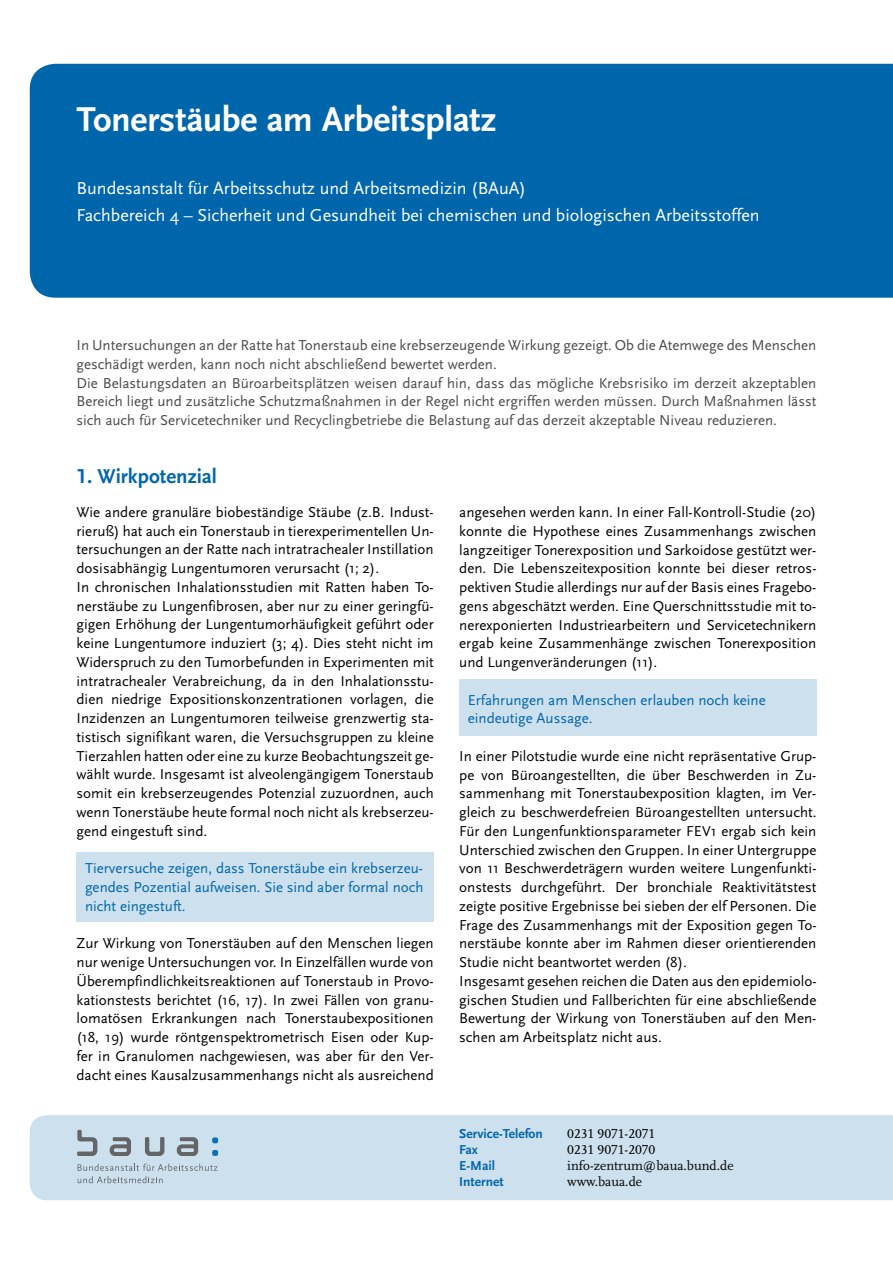
<style>
.page{position:relative;width:893px;height:1263px;background:#fff}
.page>*{position:absolute;margin:0;border:0;box-sizing:border-box;transform-origin:0 0}
.t1{font:700 36px "Scala Sans Pro";letter-spacing:-.01em;color:#fff}
.t2{font:700 21px "Scala Sans Pro";color:#0066ac}
.t3{font:18px/27px "Scala Sans Pro";color:#fff}
.t4{font:15px/18.8px "Scala Sans Pro";color:#000}
.t5{font:15px/18.8px "Scala Sans Pro";color:#4b4b4b}
.t6{font:15px "Scala Sans Pro";color:#0066ac}
.t7{font:13.5px "Scala Pro";color:#000}
.t8{font:700 13.5px "Scala Sans Pro";color:#0066ac}
</style>
<div class="page">
<div style="left:459px;top:679px;width:357px;height:57px;background:#cce0ee"></div>
<div style="left:77px;top:852px;width:357px;height:69px;background:#cce0ee"></div>
<div style="left:30px;top:64px;width:863px;height:234px;background:#0066ac"></div>
<div style="left:30px;top:1115px;width:863px;height:85px;background:#cce0ee"></div>
<svg style="left:212px;top:1150px;width:7px;height:6px"></svg>
<svg style="left:212px;top:1137px;width:7px;height:6px"></svg>
<svg style="left:78px;top:1163px;width:139px;height:20px;background:#bed0dc"></svg>
<svg style="left:77px;top:1129px;width:20px;height:27px"></svg>
<svg style="left:145px;top:1136px;width:19px;height:20px"></svg>
<svg style="left:110px;top:1137px;width:21px;height:19px"></svg>
<svg style="left:177px;top:1137px;width:21px;height:19px"></svg>
<p class="t1" style="left:77px;top:98px;width:421px">Tonerstäube am Arbeitsplatz</p>
<p class="t3" style="left:77px;top:174px;width:685px">Bundesanstalt für Arbeitsschutz und Arbeitsmedizin (BAuA)<br>Fachbereich 4 – Sicherheit und Gesundheit bei chemischen und biologischen Arbeitsstoffen</p>
<p class="t5" style="left:77px;top:336px;width:741px">In Untersuchungen an der Ratte hat Tonerstaub eine krebserzeugende Wirkung gezeigt. Ob die Atemwege des Menschen geschädigt werden, kann noch nicht abschließend bewertet werden.<br>Die Belastungsdaten an Büroarbeitsplätzen weisen darauf hin, dass das mögliche Krebsrisiko im derzeit akzeptablen Bereich liegt und zusätzliche Schutzmaßnahmen in der Regel nicht ergriffen werden müssen. Durch Maßnahmen lässt sich auch für Servicetechniker und Recyclingbetriebe die Belastung auf das derzeit akzeptable Niveau reduzieren.</p>
<h3 class="t2" style="left:77px;top:464px;width:142px">1. Wirkpotenzial</h3>
<p class="t4" style="left:77px;top:503px;width:359px">Wie andere granuläre biobeständige Stäube (z.B. Indust&shy;rieruß) hat auch ein Tonerstaub in tierexperimentellen Un&shy;tersuchungen an der Ratte nach intratrachealer Instillation dosisabhängig Lungentumoren verursacht (1; 2).<br>In chronischen Inhalationsstudien mit Ratten haben To&shy;nerstäube zu Lungenfibrosen, aber nur zu einer geringfü&shy;gigen Erhöhung der Lungentumorhäufigkeit geführt oder keine Lungentumore induziert (3; 4). Dies steht nicht im Widerspruch zu den Tumorbefunden in Experimenten mit intratrachealer Verabreichung, da in den Inhalationsstu&shy;dien niedrige Expositionskonzentrationen vorlagen, die Inzidenzen an Lungentumoren teilweise grenzwertig sta&shy;tistisch signifikant waren, die Versuchsgruppen zu kleine Tierzahlen hatten oder eine zu kurze Beobachtungszeit ge&shy;wählt wurde. Insgesamt ist alveolengängigem Tonerstaub somit ein krebserzeugendes Potenzial zuzuordnen, auch wenn Tonerstäube heute formal noch nicht als krebserzeu&shy;gend eingestuft sind.</p>
<p class="t6" style="left:85px;top:859px;width:339px">Tierversuche zeigen, dass Tonerstäube ein krebserzeu-</p>
<p class="t6" style="left:85px;top:878px;width:340px">gendes Pozential aufweisen. Sie sind aber formal noch</p>
<p class="t6" style="left:85px;top:897px;width:102px">nicht eingestuft.</p>
<p class="t4" style="left:77px;top:934px;width:359px;text-align:justify">Zur Wirkung von Tonerstäuben auf den Menschen liegen nur wenige Untersuchungen vor. In Einzelfällen wurde von Überempfindlichkeitsreaktionen auf Tonerstaub in Provo&shy;kationstests berichtet (16, 17). In zwei Fällen von granu&shy;lomatösen Erkrankungen nach Tonerstaubexpositionen (18, 19) wurde röntgenspektrometrisch Eisen oder Kup&shy;fer in Granulomen nachgewiesen, was aber für den Ver&shy;dacht eines Kausalzusammenhangs nicht als ausreichend</p>
<p class="t4" style="left:459px;top:503px;width:359px;text-align:justify">angesehen werden kann. In einer Fall-Kontroll-Studie (20) konnte die Hypothese eines Zusammenhangs zwischen langzeitiger Tonerexposition und Sarkoidose gestützt wer&shy;den. Die Lebenszeitexposition konnte bei dieser retros&shy;pektiven Studie allerdings nur auf der Basis eines Fragebo&shy;gens abgeschätzt werden. Eine Querschnittsstudie mit to&shy;nerexponierten Industriearbeitern und Servicetechnikern ergab keine Zusammenhänge zwischen Tonerexposition und Lungenveränderungen (11).</p>
<p class="t6" style="left:468px;top:691px;width:299px">Erfahrungen am Menschen erlauben noch keine</p>
<p class="t6" style="left:468px;top:710px;width:126px">eindeutige Aussage.</p>
<p class="t4" style="left:459px;top:746px;width:359px">In einer Pilotstudie wurde eine nicht repräsentative Grup&shy;pe von Büroangestellten, die über Beschwerden in Zu&shy;sammenhang mit Tonerstaubexposition klagten, im Ver&shy;gleich zu beschwerdefreien Büroangestellten untersucht.<br>Für den Lungenfunktionsparameter FEV1 ergab sich kein Unterschied zwischen den Gruppen. In einer Untergruppe von 11 Beschwerdeträgern wurden weitere Lungenfunkti&shy;onstests durchgeführt. Der bronchiale Reaktivitätstest zeigte positive Ergebnisse bei sieben der elf Personen. Die Frage des Zusammenhangs mit der Exposition gegen To&shy;nerstäube konnte aber im Rahmen dieser orientierenden Studie nicht beantwortet werden (8).<br>Insgesamt gesehen reichen die Daten aus den epidemiolo&shy;gischen Studien und Fallberichten für eine abschließende Bewertung der Wirkung von Tonerstäuben auf den Men&shy;schen am Arbeitsplatz nicht aus.</p>
<p class="t8" style="left:459px;top:1125px;width:85px">Service-Telefon</p>
<p class="t7" style="left:567px;top:1125px;width:90px">0231 9071-2071</p>
<p class="t8" style="left:459px;top:1142px;width:20px">Fax</p>
<p class="t7" style="left:567px;top:1142px;width:90px">0231 9071-2070</p>
<p class="t8" style="left:459px;top:1158px;width:37px">E-Mail</p>
<p class="t7" style="left:567px;top:1158px;width:168px">info-zentrum@baua.bund.de</p>
<p class="t8" style="left:459px;top:1174px;width:46px">Internet</p>
<p class="t7" style="left:567px;top:1174px;width:76px">www.baua.de</p>
</div>
